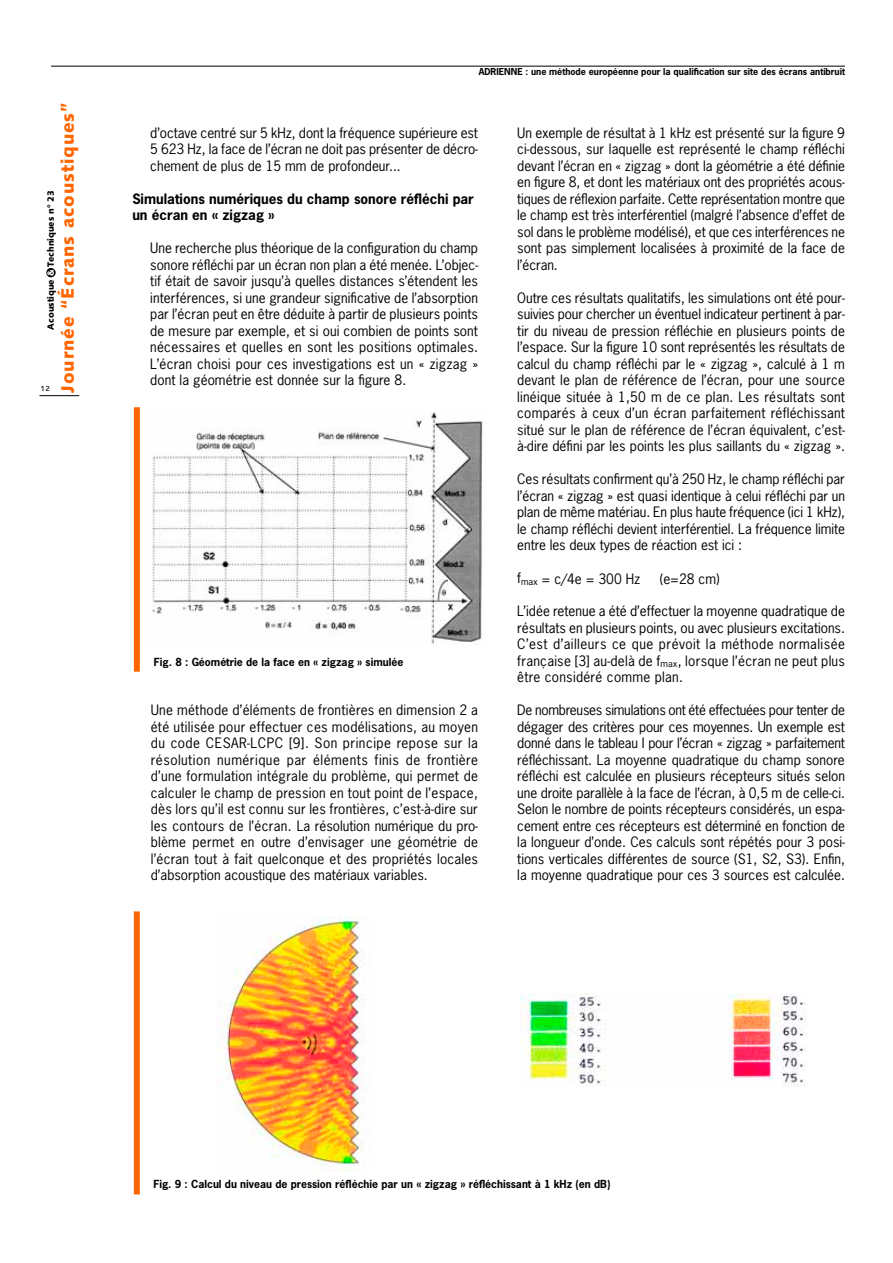
<style>
.page{position:relative;width:893px;height:1263px;background:#fff}
.page>*{position:absolute;margin:0;border:0;box-sizing:border-box;transform-origin:0 0}
.t1{font:900 18px "Syntax";letter-spacing:.05em;color:#f60}
.t2{font:13.5px/16.5px "News Gothic";color:#000;text-align:justify}
.t3{font:700 13.5px/16.5px "News Gothic";color:#000}
.t4{font:700 10.5px "News Gothic";color:#000}
.t5{font:700 9px "News Gothic";color:#000}
.t6{font:900 9px "Syntax";color:#000}
.t7{font:6.9px "OCRB";color:#000;scale:1.08 1}
.s1{color:#fff}
</style>
<div class="page">
<hr style="left:51px;top:66px;width:794px;height:1px;background:#000">
<hr style="left:39px;top:395px;width:40px;height:1px;background:#000">
<div style="left:46px;top:268px;width:10px;height:9px;background:#000;border-radius:50%"></div>
<img style="left:152px;top:411px;width:331px;height:233px">
<div style="left:134px;top:407px;width:6px;height:265px;background:#f60"></div>
<img style="left:217px;top:916px;width:148px;height:256px">
<img style="left:520px;top:993px;width:287px;height:94px">
<div style="left:134px;top:911px;width:6px;height:283px;background:#f60"></div>
<h1 class="t1" style="left:60px;top:393px;width:291px;rotate:-90deg">Journée “Écrans acoustiques”</h1>
<p class="t6" style="left:47px;top:330px;width:141px;rotate:-90deg">Acoustique <span class="s1">&amp;</span> Techniques n° 23</p>
<p class="t7" style="left:40px;top:386px;width:11px">12</p>
<p class="t5" style="left:478px;top:68px;width:368px">ADRIENNE : une méthode européenne pour la qualification sur site des écrans antibruit</p>
<p class="t2" style="left:150px;top:126px;width:329px">d’octave centré sur 5 kHz, dont la fréquence supérieure est 5 623 Hz, la face de l’écran ne doit pas présenter de décro&shy;chement de plus de 15 mm de profondeur...</p>
<p class="t3" style="left:132px;top:192px;width:343px">Simulations numériques du champ sonore réfléchi par un écran en « zigzag »</p>
<p class="t2" style="left:150px;top:241px;width:329px">Une recherche plus théorique de la configuration du champ sonore réfléchi par un écran non plan a été menée. L’objec&shy;tif était de savoir jusqu’à quelles distances s’étendent les interférences, si une grandeur significative de l’absorption par l’écran peut en être déduite à partir de plusieurs points de mesure par exemple, et si oui combien de points sont nécessaires et quelles en sont les positions optimales.<br>L’écran choisi pour ces investigations est un « zigzag » dont la géométrie est donnée sur la figure 8.</p>
<p class="t4" style="left:154px;top:658px;width:251px">Fig. 8 : Géométrie de la face en « zigzag » simulée</p>
<p class="t2" style="left:151px;top:703px;width:329px">Une méthode d’éléments de frontières en dimension 2 a été utilisée pour effectuer ces modélisations, au moyen du code CESAR-LCPC [9]. Son principe repose sur la résolution numérique par éléments finis de frontière d’une formulation intégrale du problème, qui permet de calculer le champ de pression en tout point de l’espace, dès lors qu’il est connu sur les frontières, c’est-à-dire sur les contours de l’écran. La résolution numérique du pro&shy;blème permet en outre d’envisager une géométrie de l’écran tout à fait quelconque et des propriétés locales d’absorption acoustique des matériaux variables.</p>
<p class="t2" style="left:517px;top:126px;width:329px">Un exemple de résultat à 1 kHz est présenté sur la figure 9 ci-dessous, sur laquelle est représenté le champ réfléchi devant l’écran en « zigzag » dont la géométrie a été définie en figure 8, et dont les matériaux ont des propriétés acous&shy;tiques de réflexion parfaite. Cette représentation montre que le champ est très interférentiel (malgré l’absence d’effet de sol dans le problème modélisé), et que ces interférences ne sont pas simplement localisées à proximité de la face de l’écran.</p>
<p class="t2" style="left:517px;top:291px;width:329px">Outre ces résultats qualitatifs, les simulations ont été pour&shy;suivies pour chercher un éventuel indicateur pertinent à par&shy;tir du niveau de pression réfléchie en plusieurs points de l’espace. Sur la figure 10 sont représentés les résultats de calcul du champ réfléchi par le « zigzag », calculé à 1 m devant le plan de référence de l’écran, pour une source linéique située à 1,50 m de ce plan. Les résultats sont comparés à ceux d’un écran parfaitement réfléchissant situé sur le plan de référence de l’écran équivalent, c’est&shy;à-dire défini par les points les plus saillants du « zigzag ».</p>
<p class="t2" style="left:517px;top:472px;width:329px">Ces résultats confirment qu’à 250 Hz, le champ réfléchi par l’écran « zigzag » est quasi identique à celui réfléchi par un plan de même matériau. En plus haute fréquence (ici 1 kHz), le champ réfléchi devient interférentiel. La fréquence limite entre les deux types de réaction est ici :</p>
<p class="t2" style="left:517px;top:571px;width:125px">f<sub>max</sub> = c/4e = 300 Hz</p>
<p class="t2" style="left:659px;top:571px;width:61px">(e=28 cm)</p>
<p class="t2" style="left:517px;top:604px;width:329px">L’idée retenue a été d’effectuer la moyenne quadratique de résultats en plusieurs points, ou avec plusieurs excitations.<br>C’est d’ailleurs ce que prévoit la méthode normalisée française [3] au-delà de f<sub>max</sub>, lorsque l’écran ne peut plus être considéré comme plan.</p>
<p class="t2" style="left:517px;top:703px;width:329px">De nombreuses simulations ont été effectuées pour tenter de dégager des critères pour ces moyennes. Un exemple est donné dans le tableau I pour l’écran « zigzag » parfaitement réfléchissant. La moyenne quadratique du champ sonore réfléchi est calculée en plusieurs récepteurs situés selon une droite parallèle à la face de l’écran, à 0,5 m de celle-ci.<br>Selon le nombre de points récepteurs considérés, un espa&shy;cement entre ces récepteurs est déterminé en fonction de la longueur d’onde. Ces calculs sont répétés pour 3 posi&shy;tions verticales différentes de source (S1, S2, S3). Enfin, la moyenne quadratique pour ces 3 sources est calculée.</p>
<p class="t4" style="left:153px;top:1180px;width:458px">Fig. 9 : Calcul du niveau de pression réfléchie par un « zigzag » réfléchissant à 1 kHz (en dB)</p>
</div>
